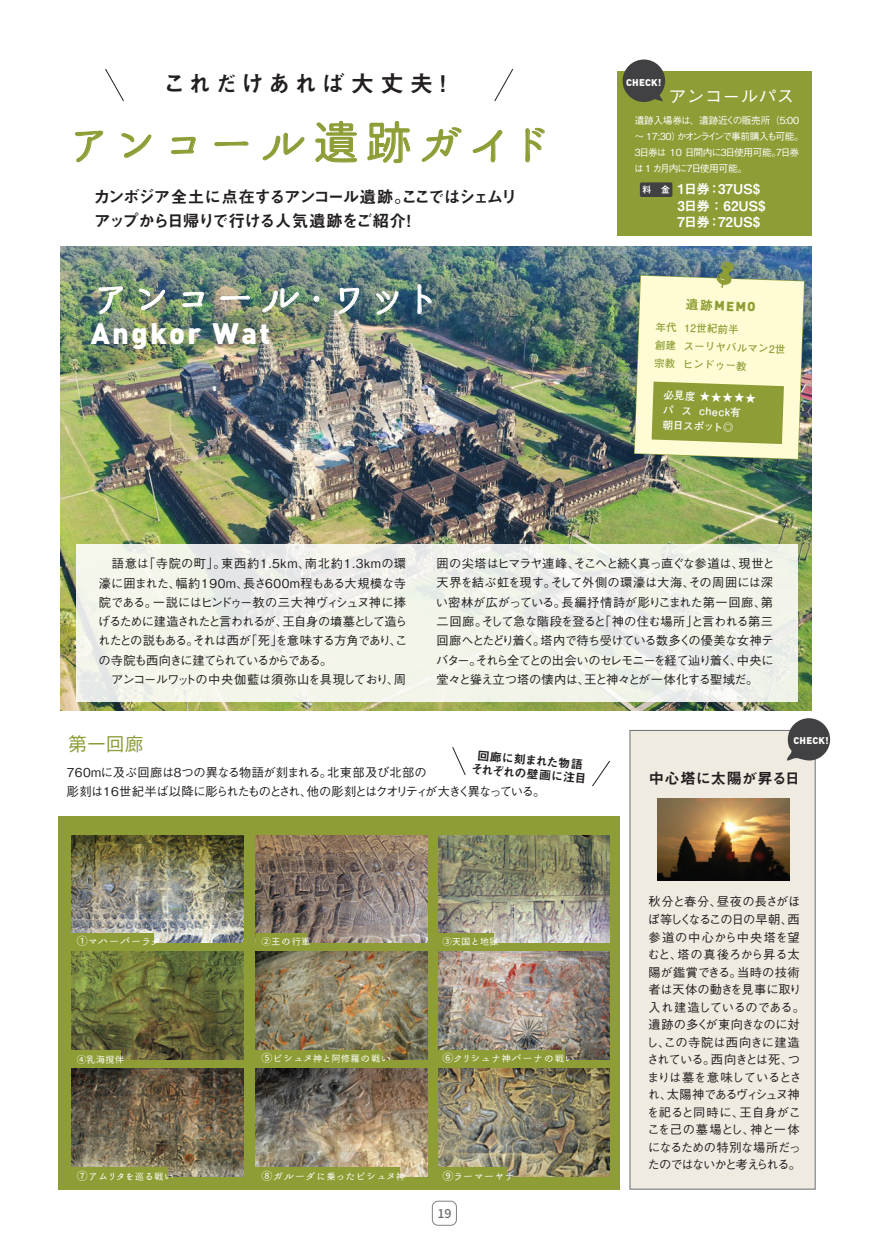
<style>
.page{position:relative;width:874px;height:1241px;background:#fff}
.page>*{position:absolute;margin:0;border:0;box-sizing:border-box;transform-origin:0 0}
.t1{font:47.77px "Honoka Shin Maru Gothic R";letter-spacing:.1em;color:#8e9d35}
.t2{font:41.65px "Honoka Shin Maru Gothic R";letter-spacing:.1em;color:#fff}
.t3{font:900 29.22px "DIN Pro";letter-spacing:.08em;color:#fff}
.t4{font:22.93px "Midashi Go Pro MB31";letter-spacing:.16em;color:#231f20}
.t5{font:500 18.9px "Gothic BBB Pro";color:#8e9d35}
.t6{font:500 18.03px "Gothic BBB Pro";color:#fff}
.t7{font:16.62px/24px "Midashi Go Pro MB31";letter-spacing:-.085em;color:#231f20}
.t8{font:15.22px "Midashi Go Pro MB31";color:#231f20}
.t9{font:13.47px/16.3px "Midashi Go Pro MB31";color:#fff}
.t10{font:900 12.95px "DIN Pro";color:#8e9d35}
.t11{font:500 12.25px/17.5px "Gothic BBB Pro";letter-spacing:-.045em;color:#231f20}
.t12{font:500 12.25px/19.2px "Gothic BBB Pro";letter-spacing:-.065em;color:#231f20}
.t13{font:500 12.25px "Gothic BBB Pro";letter-spacing:-.1em;color:#231f20}
.t14{font:500 12.25px "Gothic BBB Pro";color:#231f20}
.t15{font:12.08px "Midashi Go Pro MB31";color:#231f20}
.t16{font:11.03px "Honoka Shin Maru Gothic R";color:#fff}
.t17{font:700 10.67px/14.9px "Futo Go B101 Pro";color:#fff}
.t18{font:700 10.5px/18px "Futo Go B101 Pro";color:#8e9d35}
.t19{font:500 9.8px/16.3px "Gothic BBB Pro";letter-spacing:-.09em;color:#fff}
.t20{font:900 9.62px "DIN Pro";letter-spacing:.02em;color:#fff}
.t21{font:9.45px "Honoka Shin Maru Gothic R";color:#fff}
.s1{font-size:9.28px}
.s2{font-family:"Midashi Go Pro MB31";font-weight:400}
.s3{font-size:11.03px}
.s4{font-size:9.45px}
</style>
<div class="page">
<div style="left:629px;top:730px;width:186px;height:459px;background:#efebe1"></div>
<div style="left:58px;top:816px;width:561px;height:373px;background:#8e9d35"></div>
<svg style="left:452px;top:747px;width:14px;height:28px"></svg>
<svg style="left:592px;top:760px;width:18px;height:27px"></svg>
<img style="left:71px;top:835px;width:172px;height:107px">
<img style="left:255px;top:835px;width:172px;height:107px">
<img style="left:438px;top:835px;width:171px;height:107px">
<img style="left:71px;top:951px;width:172px;height:108px">
<img style="left:255px;top:951px;width:172px;height:108px">
<img style="left:438px;top:951px;width:171px;height:108px">
<img style="left:71px;top:1068px;width:172px;height:108px">
<img style="left:255px;top:1068px;width:172px;height:108px">
<img style="left:438px;top:1068px;width:171px;height:108px">
<div style="left:70px;top:933px;width:83px;height:9px;background:#8e9d35"></div>
<div style="left:255px;top:933px;width:51px;height:9px;background:#8e9d35"></div>
<div style="left:436px;top:933px;width:57px;height:9px;background:#8e9d35"></div>
<div style="left:67px;top:1050px;width:53px;height:11px;background:#8e9d35"></div>
<div style="left:251px;top:1050px;width:131px;height:11px;background:#8e9d35"></div>
<div style="left:436px;top:1050px;width:128px;height:12px;background:#8e9d35"></div>
<div style="left:71px;top:1166px;width:97px;height:12px;background:#8e9d35"></div>
<div style="left:255px;top:1166px;width:144px;height:12px;background:#8e9d35"></div>
<div style="left:438px;top:1166px;width:68px;height:12px;background:#8e9d35"></div>
<svg style="left:105px;top:68px;width:19px;height:34px"></svg>
<svg style="left:494px;top:68px;width:19px;height:34px"></svg>
<svg style="left:75px;top:131px;width:29px;height:32px"></svg>
<svg style="left:121px;top:133px;width:31px;height:25px"></svg>
<svg style="left:171px;top:137px;width:25px;height:18px"></svg>
<svg style="left:214px;top:141px;width:34px;height:6px"></svg>
<svg style="left:262px;top:132px;width:43px;height:28px"></svg>
<svg style="left:315px;top:120px;width:42px;height:43px"></svg>
<svg style="left:367px;top:121px;width:43px;height:42px"></svg>
<svg style="left:421px;top:127px;width:40px;height:35px"></svg>
<svg style="left:472px;top:130px;width:30px;height:33px"></svg>
<svg style="left:525px;top:127px;width:19px;height:36px"></svg>
<div style="left:617px;top:72px;width:194px;height:164px;background:#8e9d35"></div>
<div style="left:639px;top:182px;width:33px;height:15px;background:#414042;border-radius:2px"></div>
<div style="left:622px;top:59px;width:42px;height:43px;background:#414042;border-radius:50%"></div>
<svg style="left:651px;top:92px;width:12px;height:9px"></svg>
<img style="left:60px;top:246px;width:750px;height:464px">
<svg style="left:97px;top:287px;width:26px;height:27px"></svg>
<svg style="left:138px;top:288px;width:27px;height:22px"></svg>
<svg style="left:182px;top:292px;width:22px;height:15px"></svg>
<svg style="left:220px;top:295px;width:29px;height:5px"></svg>
<svg style="left:262px;top:288px;width:37px;height:24px"></svg>
<svg style="left:313px;top:295px;width:7px;height:7px"></svg>
<svg style="left:338px;top:287px;width:21px;height:27px"></svg>
<svg style="left:375px;top:290px;width:23px;height:25px"></svg>
<svg style="left:417px;top:284px;width:15px;height:30px"></svg>
<svg style="left:633px;top:261px;width:171px;height:199px;background:#cdd3a3"></svg>
<div style="left:76px;top:544px;width:720px;height:157px;background:linear-gradient(to bottom,#eff1eb,#f2f4ea)"></div>
<svg style="left:785px;top:718px;width:44px;height:42px"></svg>
<img style="left:657px;top:798px;width:132px;height:82px">
<div style="left:431px;top:1200px;width:25px;height:25px;border:1px solid #808285;border-radius:6px"></div>
<h3 class="t4" style="left:163px;top:65px;width:292px">これだけあれば大丈夫！</h3>
<h1 class="t1" style="left:66px;top:109px;width:485px">アンコール遺跡ガイド</h1>
<h3 class="t7" style="left:93px;top:183px;width:425px">カンボジア全土に点在するアンコール遺跡。ここではシェムリアップから日帰りで行ける人気遺跡をご紹介！</h3>
<h2 class="t2" style="left:91px;top:267px;width:348px">アンコール・ワット</h2>
<h3 class="t3" style="left:91px;top:313px;width:181px">Angkor Wat</h3>
<p class="t20" style="left:625px;top:76px;width:37px">CHECK!</p>
<h3 class="t6" style="left:668px;top:82px;width:127px">アンコールパス</h3>
<p class="t19" style="left:632px;top:111px;width:172px">遺跡入場券は、遺跡近くの販売所（5:00～ 17:30）かオンラインで事前購入も可能。<br>３日券は 10 日間内に３日使用可能。７日券は 1 カ月内に７日使用可能。</p>
<p class="t9" style="left:677px;top:179px;width:89px;text-indent:-35px"><span class="s1">料　金</span> 1日券：37US$<br>3日券：62US$<br>7日券：72US$</p>
<p class="t10" style="left:685px;top:296px;width:71px;rotate:2deg"><span class="s2">遺跡</span>MEMO</p>
<p class="t18" style="left:655px;top:316px;width:132px;rotate:2deg">年代 12世紀前半<br>創建 スーリヤバルマン2世宗教 ヒンドゥー教</p>
<p class="t17" style="left:663px;top:386px;width:94px;rotate:2deg">必見度 ★★★★★パ ス check有<br>朝日スポット◎</p>
<p class="t12" style="left:98px;top:552px;width:311px">　語意は｢寺院の町｣。東西約1.5ｋｍ、南北約1.3ｋｍの環濠に囲まれた、幅約190ｍ、長さ600ｍ程もある大規模な寺院である。一説にはヒンドゥー教の三大神ヴィシュヌ神に捧げるために建造されたと言われるが、王自身の墳墓として造られたとの説もある。それは西が｢死｣を意味する方角であり、この寺院も西向きに建てられているからである。<br>　アンコールワットの中央伽藍は須弥山を具現しており、周</p>
<p class="t11" style="left:435px;top:552px;width:340px;line-height:19.2px">囲の尖塔はヒマラヤ連峰、そこへと続く真っ直ぐな参道は、現世と天界を結ぶ虹を現す。そして外側の環濠は大海、その周囲には深い密林が広がっている。長編抒情詩が彫りこまれた第一回廊、第二回廊。そして急な階段を登ると｢神の住む場所｣と言われる第三回廊へとたどり着く。塔内で待ち受けている数多くの優美な女神テバター。それら全てとの出会いのセレモニーを経て辿り着く、中央に堂々と聳え立つ塔の懐内は、王と神々とが一体化する聖域だ。</p>
<h3 class="t5" style="left:68px;top:729px;width:77px">第一回廊</h3>
<p class="t15" style="left:478px;top:745px;width:107px;rotate:5deg">回廊に刻まれた物語</p>
<p class="t14" style="left:67px;top:762px;width:361px">760mに及ぶ回廊は8つの異なる物語が刻まれる。北東部及び北部の</p>
<p class="t15" style="left:471px;top:758px;width:117px;rotate:5deg">それぞれの壁画に注目</p>
<p class="t13" style="left:67px;top:781px;width:480px">彫刻は16世紀半ば以降に彫られたものとされ、他の彫刻とはクオリティが大きく異なっている。</p>
<p class="t16" style="left:77px;top:932px;width:85px">①マハーバーラタ</p>
<p class="t21" style="left:261px;top:934px;width:51px">②王<span class="s3">の</span>行軍</p>
<p class="t21" style="left:442px;top:934px;width:58px">③天国<span class="s3">と</span>地獄</p>
<p class="t21" style="left:77px;top:1052px;width:49px">④乳海撹伴</p>
<p class="t16" style="left:261px;top:1049px;width:131px">⑤ビシュヌ<span class="s4">神</span>と<span class="s4">阿修羅</span>の<span class="s4">戦</span>い</p>
<p class="t16" style="left:442px;top:1049px;width:134px">⑥クリシュナ<span class="s4">神</span>バーナの<span class="s4">戦</span>い</p>
<p class="t16" style="left:77px;top:1167px;width:99px">⑦アムリタを<span class="s4">巡</span>る<span class="s4">戦</span>い</p>
<p class="t16" style="left:261px;top:1167px;width:145px">⑧ガルーダに<span class="s4">乗</span>ったビシュヌ<span class="s4">神</span></p>
<p class="t16" style="left:442px;top:1167px;width:74px">⑨ラーマーヤナ</p>
<p class="t20" style="left:793px;top:734px;width:37px">CHECK!</p>
<p class="t8" style="left:648px;top:765px;width:152px">中心塔に太陽が昇る日</p>
<p class="t11" style="left:645px;top:891px;width:160px">秋分と春分、昼夜の長さがほぼ等しくなるこの日の早朝、西参道の中心から中央塔を望むと、塔の真後ろから昇る太陽が鑑賞できる。当時の技術者は天体の動きを見事に取り入れ建造しているのである。遺跡の多くが東向きなのに対し、この寺院は西向きに建造されている。西向きとは死、つまりは墓を意味しているとされ、太陽神であるヴィシュヌ神を祀ると同時に、王自身がここを己の墓場とし、神と一体になるための特別な場所だったのではないかと考えられる。</p>
</div>
